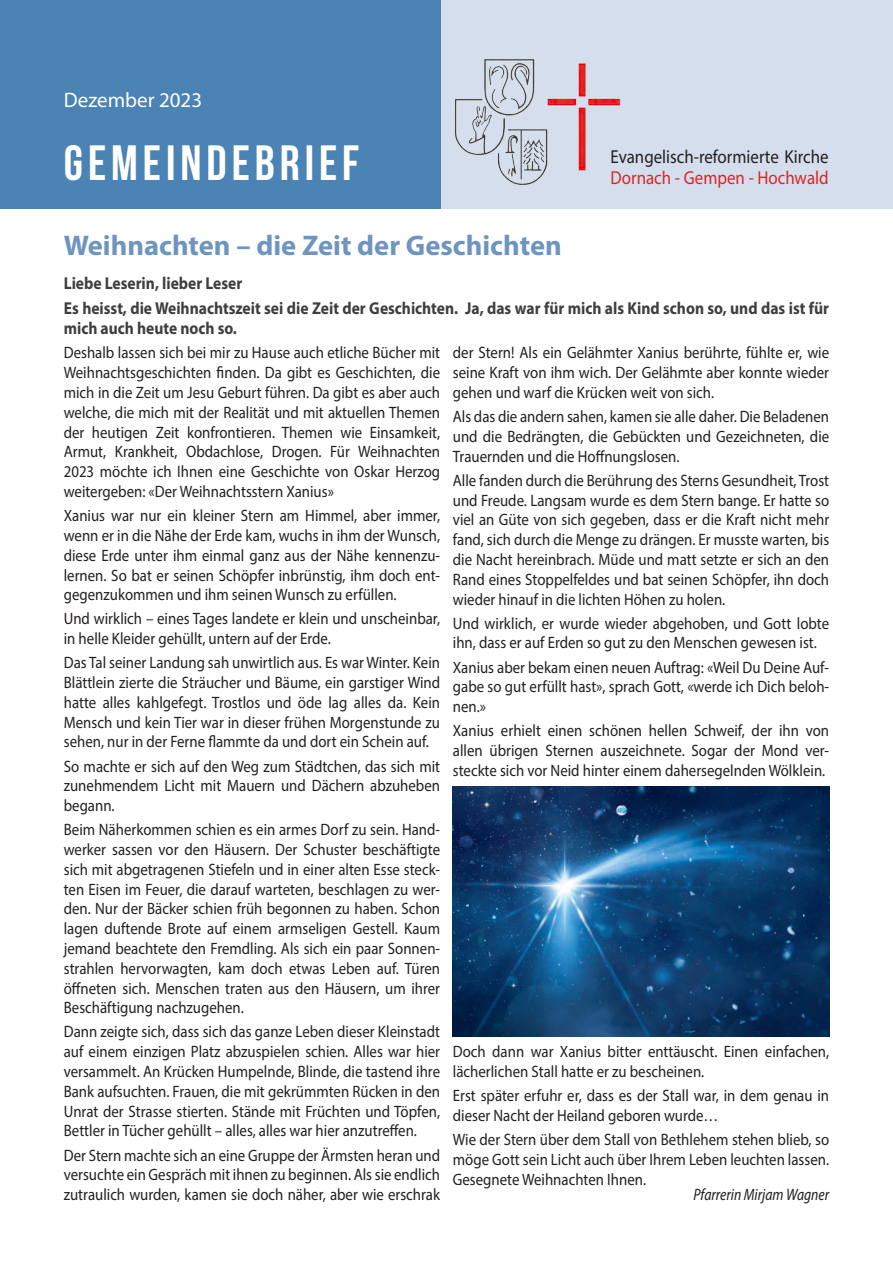
<style>
.page{position:relative;width:893px;height:1263px;background:#fff}
.page>*{position:absolute;margin:0;border:0;box-sizing:border-box;transform-origin:0 0}
.t1{font:49.5px "Bebas Neue";letter-spacing:.1em;color:#fff}
.Fliesstext{font:700 28.5px "Myriad Pro";color:#6d95c0}
.t2{font:21px "Myriad Pro";color:#fff}
.t3{font:18.75px "Myriad Pro";color:#231f20;scale:.9 1}
.t4{font:18.75px "Myriad Pro";color:#dc2424;scale:.9 1}
.Fliesstext-2{font:700 17.25px/20.7px "Myriad Pro";color:#3e3e3f;scale:.9 1}
.Fliesstext_2-spaltig{font:16.5px/19.8px "Myriad Pro";color:#231f20;text-align:justify;scale:.9 1}
.Fliesstext_2-spaltig-2{font:italic semi-condensed 16.5px "Myriad Pro";color:#231f20;scale:.9 1}
</style>
<div class="page">
<div style="left:440px;top:0;width:453px;height:208px;background:#d5deec"></div>
<img style="left:455px;top:59px;width:166px;height:126px">
<div style="left:0;top:0;width:440px;height:208px;background:#4a83b4"></div>
<img style="left:453px;top:787px;width:376px;height:250px">
<p class="t2" style="left:64px;top:87px;width:140px">Dezember 2023</p>
<p class="t1" style="left:64px;top:135px;width:297px">GEMEINDEBRIEF</p>
<p class="t3" style="left:610px;top:145px;width:244px">Evangelisch-reformierte Kirche</p>
<p class="t4" style="left:610px;top:166px;width:244px">Dornach - Gempen - Hochwald</p>
<p class="Fliesstext" style="left:64px;top:227px;width:499px">Weihnachten – die Zeit der Geschichten</p>
<p class="Fliesstext-2" style="left:64px;top:272px;width:200px">Liebe Leserin, lieber Leser</p>
<p class="Fliesstext-2" style="left:64px;top:297px;width:852px">Es heisst, die Weihnachtszeit sei die Zeit der Geschichten. Ja, das war für mich als Kind schon so, und das ist für mich auch heute noch so.</p>
<p class="Fliesstext_2-spaltig" style="left:64px;top:343px;width:420px">Deshalb lassen sich bei mir zu Hause auch etliche Bücher mit Weihnachtsgeschichten finden. Da gibt es Geschichten, die mich in die Zeit um Jesu Geburt führen. Da gibt es aber auch welche, die mich mit der Realität und mit aktuellen Themen der heutigen Zeit konfrontieren. Themen wie Einsamkeit, Armut, Krankheit, Obdachlose, Drogen. Für Weihnachten 2023 möchte ich Ihnen eine Geschichte von Oskar Herzog weitergeben: «Der Weihnachtsstern Xanius»</p>
<p class="Fliesstext_2-spaltig" style="left:64px;top:505px;width:420px">Xanius war nur ein kleiner Stern am Himmel, aber immer, wenn er in die Nähe der Erde kam, wuchs in ihm der Wunsch, diese Erde unter ihm einmal ganz aus der Nähe kennenzu&shy;lernen. So bat er seinen Schöpfer inbrünstig, ihm doch ent&shy;gegenzukommen und ihm seinen Wunsch zu erfüllen.</p>
<p class="Fliesstext_2-spaltig" style="left:64px;top:609px;width:420px">Und wirklich – eines Tages landete er klein und unscheinbar, in helle Kleider gehüllt, untern auf der Erde.</p>
<p class="Fliesstext_2-spaltig" style="left:64px;top:652px;width:420px">Das Tal seiner Landung sah unwirtlich aus. Es war Winter. Kein Blättlein zierte die Sträucher und Bäume, ein garstiger Wind hatte alles kahlgefegt. Trostlos und öde lag alles da. Kein Mensch und kein Tier war in dieser frühen Morgenstunde zu sehen, nur in der Ferne flammte da und dort ein Schein auf.</p>
<p class="Fliesstext_2-spaltig" style="left:64px;top:756px;width:420px">So machte er sich auf den Weg zum Städtchen, das sich mit zunehmendem Licht mit Mauern und Dächern abzuheben begann.</p>
<p class="Fliesstext_2-spaltig" style="left:64px;top:819px;width:420px">Beim Näherkommen schien es ein armes Dorf zu sein. Hand&shy;werker sassen vor den Häusern. Der Schuster beschäftigte sich mit abgetragenen Stiefeln und in einer alten Esse steck&shy;ten Eisen im Feuer, die darauf warteten, beschlagen zu wer&shy;den. Nur der Bäcker schien früh begonnen zu haben. Schon lagen duftende Brote auf einem armseligen Gestell. Kaum jemand beachtete den Fremdling. Als sich ein paar Sonnen&shy;strahlen hervorwagten, kam doch etwas Leben auf. Türen öffneten sich. Menschen traten aus den Häusern, um ihrer Beschäftigung nachzugehen.</p>
<p class="Fliesstext_2-spaltig" style="left:64px;top:1022px;width:420px">Dann zeigte sich, dass sich das ganze Leben dieser Kleinstadt auf einem einzigen Platz abzuspielen schien. Alles war hier versammelt. An Krücken Humpelnde, Blinde, die tastend ihre Bank aufsuchten. Frauen, die mit gekrümmten Rücken in den Unrat der Strasse stierten. Stände mit Früchten und Töpfen, Bettler in Tücher gehüllt – alles, alles war hier anzutreffen.</p>
<p class="Fliesstext_2-spaltig" style="left:64px;top:1145px;width:420px">Der Stern machte sich an eine Gruppe der Ärmsten heran und versuchte ein Gespräch mit ihnen zu beginnen. Als sie endlich zutraulich wurden, kamen sie doch näher, aber wie erschrak</p>
<p class="Fliesstext_2-spaltig" style="left:453px;top:343px;width:420px">der Stern! Als ein Gelähmter Xanius berührte, fühlte er, wie seine Kraft von ihm wich. Der Gelähmte aber konnte wieder gehen und warf die Krücken weit von sich.</p>
<p class="Fliesstext_2-spaltig" style="left:453px;top:406px;width:420px">Als das die andern sahen, kamen sie alle daher. Die Beladenen und die Bedrängten, die Gebückten und Gezeichneten, die Trauernden und die Hoffnungslosen.</p>
<p class="Fliesstext_2-spaltig" style="left:453px;top:470px;width:420px">Alle fanden durch die Berührung des Sterns Gesundheit, Trost und Freude. Langsam wurde es dem Stern bange. Er hatte so viel an Güte von sich gegeben, dass er die Kraft nicht mehr fand, sich durch die Menge zu drängen. Er musste warten, bis die Nacht hereinbrach. Müde und matt setzte er sich an den Rand eines Stoppelfeldes und bat seinen Schöpfer, ihn doch wieder hinauf in die lichten Höhen zu holen.</p>
<p class="Fliesstext_2-spaltig" style="left:453px;top:613px;width:420px">Und wirklich, er wurde wieder abgehoben, und Gott lobte ihn, dass er auf Erden so gut zu den Menschen gewesen ist.</p>
<p class="Fliesstext_2-spaltig" style="left:453px;top:657px;width:420px">Xanius aber bekam einen neuen Auftrag: «Weil Du Deine Auf&shy;gabe so gut erfüllt hast», sprach Gott, «werde ich Dich beloh&shy;nen.»</p>
<p class="Fliesstext_2-spaltig" style="left:453px;top:720px;width:420px">Xanius erhielt einen schönen hellen Schweif, der ihn von allen übrigen Sternen auszeichnete. Sogar der Mond ver&shy;steckte sich vor Neid hinter einem dahersegelnden Wölklein.</p>
<p class="Fliesstext_2-spaltig" style="left:453px;top:1041px;width:420px">Doch dann war Xanius bitter enttäuscht. Einen einfachen, lächerlichen Stall hatte er zu bescheinen.</p>
<p class="Fliesstext_2-spaltig" style="left:453px;top:1085px;width:420px">Erst später erfuhr er, dass es der Stall war, in dem genau in dieser Nacht der Heiland geboren wurde…</p>
<p class="Fliesstext_2-spaltig" style="left:453px;top:1129px;width:420px">Wie der Stern über dem Stall von Bethlehem stehen blieb, so möge Gott sein Licht auch über Ihrem Leben leuchten lassen.<br>Gesegnete Weihnachten Ihnen.</p>
<p class="Fliesstext_2-spaltig-2" style="left:693px;top:1184px;width:152px">Pfarrerin Mirjam Wagner</p>
</div>
